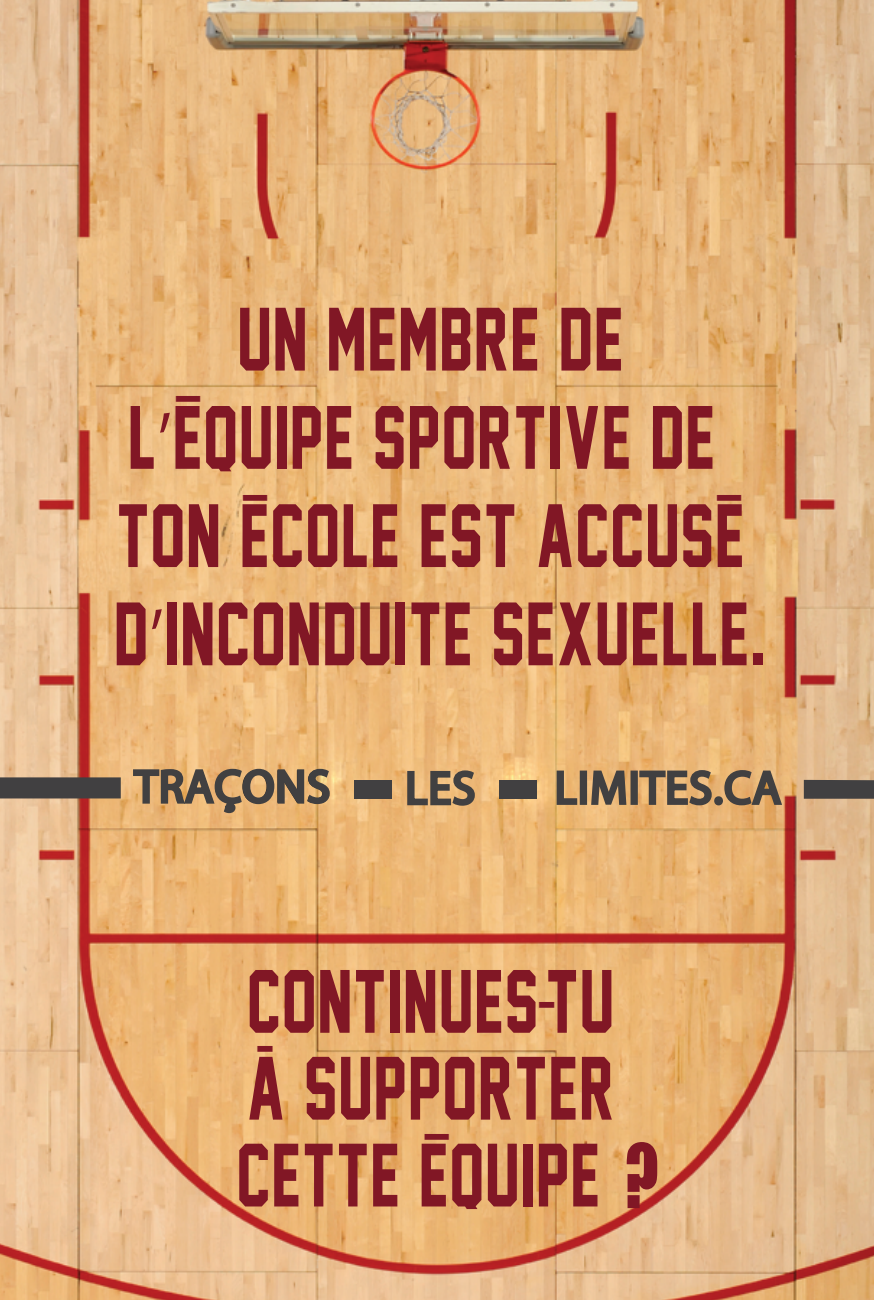
<style>
.page{position:relative;width:874px;height:1300px;background:#fff}
.page>*{position:absolute;margin:0;border:0;box-sizing:border-box;transform-origin:0 0}
.t1{font:81.9px/98.1px "Jersey M54";letter-spacing:.03em;color:#811725;text-align:center;scale:.8 1}
.t2{font:81.9px "Impact";color:#811725;scale:.8 1}
.t3{font:700 52.8px "Arial";color:#811725;scale:.8 1}
.t4{font:700 52.8px "Arial";color:#811725;scale:.5 1}
.t5{font:45.9px "Myriad Pro";letter-spacing:.03em;color:#414041}
.s1{font-family:"Myriad Pro"}
</style>
<div class="page">
<img style="left:0;top:0;width:873px;height:1300px">
<div style="left:0;top:777px;width:121px;height:21px;background:#414041"></div>
<div style="left:354px;top:780px;width:37px;height:19px;background:#414041"></div>
<div style="left:499px;top:780px;width:37px;height:19px;background:#414041"></div>
<div style="left:803px;top:780px;width:70px;height:19px;background:#414041"></div>
<svg style="left:131px;top:767px;width:200px;height:48px;background:#aa8961"></svg>
<svg style="left:405px;top:769px;width:71px;height:38px;background:#9f8260"></svg>
<svg style="left:554px;top:769px;width:24px;height:38px"></svg>
<div style="left:579px;top:771px;width:8px;height:34px;border:3px solid #414041"></div>
<svg style="left:589px;top:767px;width:39px;height:59px;background:#b28f65"></svg>
<div style="left:630px;top:771px;width:7px;height:34px;border:3px solid #414041"></div>
<svg style="left:637px;top:768px;width:76px;height:39px;background:#a0825e"></svg>
<div style="left:714px;top:796px;width:8px;height:9px;border:3px solid #414041;border-radius:50%"></div>
<svg style="left:722px;top:767px;width:62px;height:40px;background:#aa875f"></svg>
<p class="t1" style="left:114px;top:293px;width:813px">UN MEMBRE DE<br>L<span class="s1">’</span>EQUIPE SPORTIVE DE<br>TON ECOLE EST ACCUSE<br>D<span class="s1">’</span>INCONDUITE SEXUELLE.</p>
<p class="t3" style="left:176px;top:338px;width:31px">_</p>
<p class="t3" style="left:243px;top:437px;width:31px">_</p>
<p class="t3" style="left:717px;top:437px;width:31px">_</p>
<p class="t5" style="left:135px;top:758px;width:197px">TRAÇONS</p>
<p class="t5" style="left:405px;top:760px;width:71px">LES</p>
<p class="t5" style="left:554px;top:760px;width:227px">LIMITES.CA</p>
<p class="t1" style="left:237px;top:961px;width:507px;line-height:87px;text-align:left">CONTINUES-TU<br>A SUPPORTER<br>CETTE EQUIPE ?</p>
<p class="t4" style="left:539px;top:943px;width:31px">_</p>
<p class="t4" style="left:258px;top:987px;width:31px">_</p>
<p class="t3" style="left:425px;top:1075px;width:31px">_</p>
<p class="t2" style="left:623px;top:1112px;width:44px">?</p>
</div>
